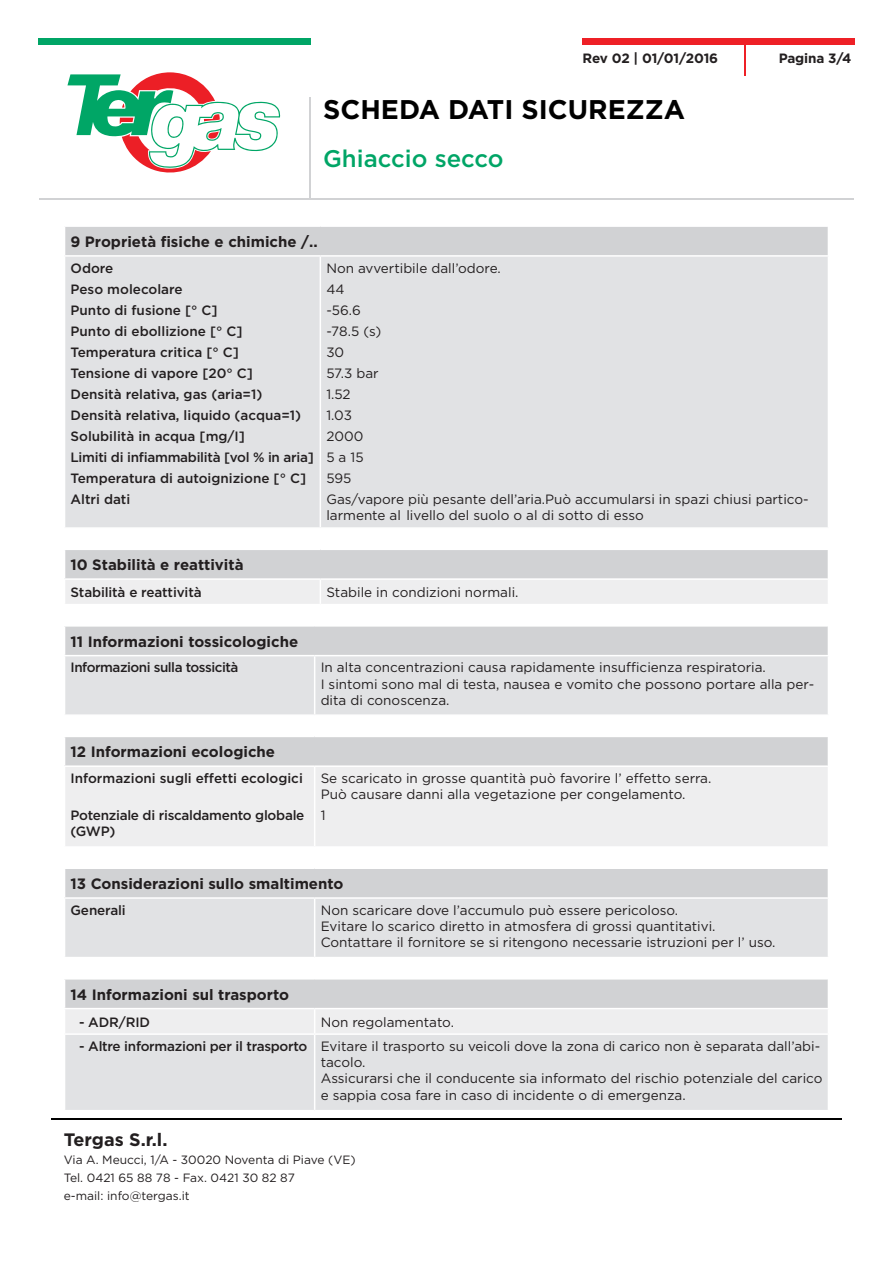
<style>
.page{position:relative;width:893px;height:1263px;background:#fff}
.page>*{position:absolute;margin:0;border:0;box-sizing:border-box;transform-origin:0 0}
.t1{font:700 27px "Gotham";color:#000}
.t2{font:500 24px "Gotham";color:#00a566}
.t3{font:700 18px "Gotham";color:#231f20}
.t4{font:700 15px "Gotham";color:#231f20}
.t5{font:13.5px/16.2px "Gotham";color:#231f20}
.t6{font:500 13.5px/16.2px "Gotham";letter-spacing:-.005em;color:#231f20}
.t7{font:500 13.5px "Gotham";letter-spacing:-.035em;color:#231f20}
.t8{font:700 13.5px "Gotham";letter-spacing:-.015em;color:#231f20}
.t9{font:12px "Gotham";color:#231f20}
</style>
<div class="page">
<div style="left:38px;top:38px;width:272px;height:7px;background:#00a566"></div>
<div style="left:583px;top:38px;width:272px;height:7px;background:#ee2026"></div>
<hr style="left:39px;top:198px;width:815px;height:2px;background:#d1d2d4">
<svg style="left:67px;top:72px;width:214px;height:101px"></svg>
<hr style="left:309px;top:98px;width:1px;height:102px;background:#d1d2d4">
<hr style="left:744px;top:41px;width:1px;height:34px;background:#ee2026">
<hr style="left:51px;top:1118px;width:791px;height:1px;background:#000">
<div style="left:65px;top:226px;width:763px;height:30px;background:#d1d2d4"></div>
<div style="left:65px;top:257px;width:763px;height:270px;background:#e1e2e4"></div>
<hr style="left:64px;top:225px;width:256px;height:2px;background:#fff">
<hr style="left:320px;top:225px;width:509px;height:2px;background:#fff">
<hr style="left:64px;top:255px;width:256px;height:2px;background:#fff">
<hr style="left:320px;top:255px;width:509px;height:2px;background:#fff">
<hr style="left:320px;top:257px;width:1px;height:270px;background:#fff">
<svg style="left:64px;top:550px;width:764px;height:54px;background:#dfdfe1"></svg>
<svg style="left:65px;top:627px;width:763px;height:87px;background:#dbdcde"></svg>
<hr style="left:64px;top:655px;width:251px;height:1px;background:#fff">
<hr style="left:315px;top:655px;width:514px;height:1px;background:#fff">
<hr style="left:314px;top:656px;width:1px;height:58px;background:#fff">
<div style="left:65px;top:736px;width:763px;height:30px;background:#d1d2d4"></div>
<div style="left:65px;top:767px;width:763px;height:79px;background:#eeeeef"></div>
<hr style="left:64px;top:736px;width:251px;height:1px;background:#fff">
<hr style="left:315px;top:736px;width:514px;height:1px;background:#fff">
<hr style="left:64px;top:765px;width:251px;height:2px;background:#fff">
<hr style="left:315px;top:765px;width:514px;height:2px;background:#fff">
<hr style="left:314px;top:767px;width:1px;height:79px;background:#fff">
<svg style="left:65px;top:869px;width:763px;height:88px;background:#dbdcde"></svg>
<hr style="left:64px;top:897px;width:251px;height:2px;background:#fff">
<hr style="left:315px;top:897px;width:514px;height:2px;background:#fff">
<hr style="left:314px;top:899px;width:1px;height:58px;background:#fff">
<div style="left:65px;top:1035px;width:763px;height:75px;background:#e1e2e4"></div>
<svg style="left:64px;top:979px;width:764px;height:54px;background:#dfe0e1"></svg>
<hr style="left:314px;top:1035px;width:1px;height:75px;background:#fff">
<p class="t8" style="left:583px;top:49px;width:137px">Rev 02 | 01/01/2016</p>
<p class="t8" style="left:779px;top:49px;width:74px">Pagina 3/4</p>
<p class="t1" style="left:323px;top:92px;width:363px">SCHEDA DATI SICUREZZA</p>
<p class="t2" style="left:323px;top:143px;width:182px">Ghiaccio secco</p>
<p class="t4" style="left:71px;top:232px;width:249px">9 Proprietà fisiche e chimiche /..</p>
<p class="t6" style="left:71px;top:260px;width:44px">Odore</p>
<p class="t6" style="left:71px;top:281px;width:114px">Peso molecolare</p>
<p class="t6" style="left:71px;top:302px;width:149px">Punto di fusione [° C]</p>
<p class="t6" style="left:71px;top:323px;width:174px">Punto di ebollizione [° C]</p>
<p class="t6" style="left:71px;top:344px;width:170px">Temperatura critica [° C]</p>
<p class="t6" style="left:71px;top:365px;width:184px">Tensione di vapore [20° C]</p>
<p class="t6" style="left:71px;top:386px;width:193px">Densità relativa, gas (aria=1)</p>
<p class="t6" style="left:71px;top:407px;width:232px">Densità relativa, liquido (acqua=1)</p>
<p class="t6" style="left:71px;top:428px;width:176px">Solubilità in acqua [mg/I]</p>
<p class="t6" style="left:71px;top:449px;width:245px">Limiti di infiammabilità [vol % in aria]</p>
<p class="t6" style="left:71px;top:470px;width:237px">Temperatura di autoignizione [° C]</p>
<p class="t6" style="left:71px;top:491px;width:61px">Altri dati</p>
<p class="t5" style="left:326px;top:260px;width:176px">Non avvertibile dall’odore.</p>
<p class="t5" style="left:326px;top:281px;width:20px">44</p>
<p class="t5" style="left:326px;top:302px;width:36px">-56.6</p>
<p class="t5" style="left:326px;top:323px;width:56px">-78.5 (s)</p>
<p class="t5" style="left:326px;top:344px;width:19px">30</p>
<p class="t5" style="left:326px;top:365px;width:54px">57.3 bar</p>
<p class="t5" style="left:326px;top:386px;width:26px">1.52</p>
<p class="t5" style="left:326px;top:407px;width:27px">1.03</p>
<p class="t5" style="left:326px;top:428px;width:39px">2000</p>
<p class="t5" style="left:326px;top:449px;width:39px">5 a 15</p>
<p class="t5" style="left:326px;top:470px;width:27px">595</p>
<p class="t5" style="left:326px;top:491px;width:484px">Gas/vapore più pesante dell’aria.Può accumularsi in spazi chiusi partico&shy;larmente al livello del suolo o al di sotto di esso</p>
<p class="t4" style="left:71px;top:555px;width:175px">10 Stabilità e reattività</p>
<p class="t6" style="left:71px;top:584px;width:133px">Stabilità e reattività</p>
<p class="t5" style="left:326px;top:584px;width:194px">Stabile in condizioni normali.</p>
<p class="t4" style="left:71px;top:631px;width:229px">11 Informazioni tossicologiche</p>
<p class="t7" style="left:71px;top:659px;width:169px">Informazioni sulla tossicità</p>
<p class="t5" style="left:321px;top:659px;width:447px">In alta concentrazioni causa rapidamente insufficienza respiratoria.</p>
<p class="t5" style="left:321px;top:675px;width:495px">I sintomi sono mal di testa, nausea e vomito che possono portare alla per&shy;dita di conoscenza.</p>
<p class="t4" style="left:71px;top:742px;width:206px">12 Informazioni ecologiche</p>
<p class="t6" style="left:71px;top:770px;width:234px">Informazioni sugli effetti ecologici</p>
<p class="t6" style="left:71px;top:807px;width:235px">Potenziale di riscaldamento globale (GWP)</p>
<p class="t5" style="left:321px;top:770px;width:392px">Se scaricato in grosse quantità può favorire l’ effetto serra.</p>
<p class="t5" style="left:321px;top:786px;width:366px">Può causare danni alla vegetazione per congelamento.</p>
<p class="t5" style="left:321px;top:807px;width:6px">1</p>
<p class="t4" style="left:71px;top:874px;width:274px">13 Considerazioni sullo smaltimento</p>
<p class="t6" style="left:71px;top:902px;width:57px">Generali</p>
<p class="t5" style="left:321px;top:902px;width:359px">Non scaricare dove l’accumulo può essere pericoloso.</p>
<p class="t5" style="left:321px;top:918px;width:396px">Evitare lo scarico diretto in atmosfera di grossi quantitativi.</p>
<p class="t5" style="left:321px;top:934px;width:456px">Contattare il fornitore se si ritengono necessarie istruzioni per l’ uso.</p>
<p class="t4" style="left:71px;top:984px;width:220px">14 Informazioni sul trasporto</p>
<p class="t6" style="left:79px;top:1014px;width:73px">- ADR/RID</p>
<p class="t5" style="left:321px;top:1013px;width:135px">Non regolamentato.</p>
<p class="t6" style="left:79px;top:1038px;width:230px">- Altre informazioni per il trasporto</p>
<p class="t5" style="left:321px;top:1038px;width:501px">Evitare il trasporto su veicoli dove la zona di carico non è separata dall’abi&shy;tacolo.</p>
<p class="t5" style="left:321px;top:1070px;width:503px">Assicurarsi che il conducente sia informato del rischio potenziale del carico e sappia cosa fare in caso di incidente o di emergenza.</p>
<p class="t3" style="left:64px;top:1127px;width:105px">Tergas S.r.l.</p>
<p class="t9" style="left:64px;top:1151px;width:293px">Via A. Meucci, 1/A - 30020 Noventa di Piave (VE)</p>
<p class="t9" style="left:64px;top:1169px;width:233px">Tel. 0421 65 88 78 - Fax. 0421 30 82 87</p>
<p class="t9" style="left:64px;top:1187px;width:127px">e-mail: info@tergas.it</p>
</div>
